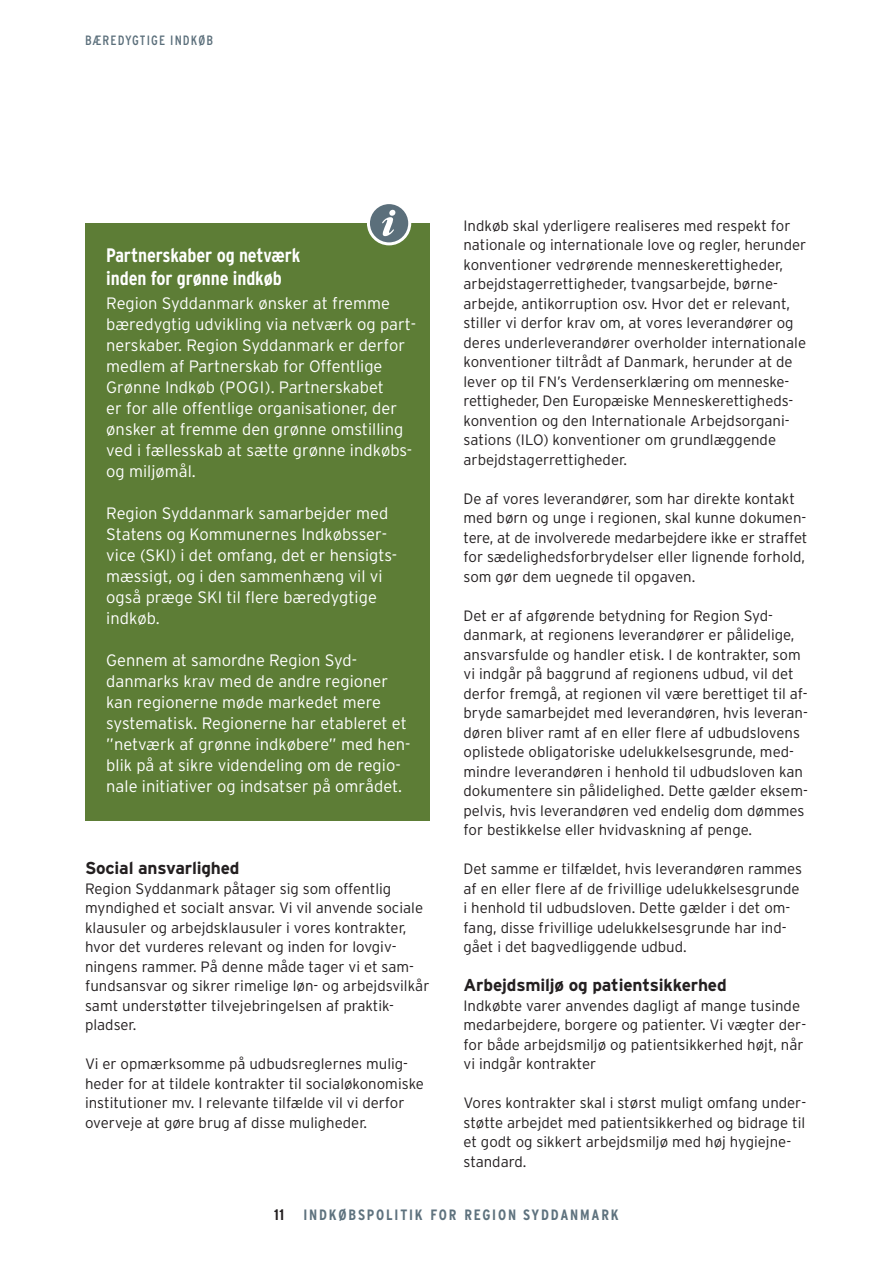
<style>
.page{position:relative;width:893px;height:1263px;background:#fff}
.page>*{position:absolute;margin:0;border:0;box-sizing:border-box;transform-origin:0 0}
.Mellemrubrik_cond{font:700 condensed 19.5px/22.5px "Interstate";letter-spacing:-.005em;color:#fff}
.Mellemrubrik{font:700 17.25px "Interstate";letter-spacing:-.01em;color:#231f20}
.Brødtekst{font:300 16.5px/21px "Interstate";color:#fff}
.t1{font:700 condensed 15.3px "Interstate";color:#231f20}
.Brødtekst-2{font:300 15px/19.5px "Interstate";color:#231f20}
.t2{font:700 condensed 15px "Interstate";letter-spacing:.12em;color:#5e727e}
.t3{font:condensed 13.5px "Interstate";letter-spacing:.08em;color:#5b6f7b}
</style>
<div class="page">
<div style="left:85px;top:223px;width:344px;height:598px;background:#5d7d36"></div>
<div style="left:368px;top:203px;width:42px;height:41px;background:#5b6f7b;border-radius:50%"></div>
<div style="left:367px;top:201px;width:44px;height:44px;border:3px solid #fff;border-radius:50%"></div>
<svg style="left:382px;top:210px;width:13px;height:26px"></svg>
<p class="t3" style="left:85px;top:33px;width:130px">BÆREDYGTIGE INDKØB</p>
<h3 class="Mellemrubrik_cond" style="left:106px;top:244px;width:196px">Partnerskaber og netværk inden for grønne indkøb</h3>
<p class="Brødtekst" style="left:106px;top:292px;width:311px">Region Syddanmark ønsker at fremme bæredygtig udvikling via netværk og part&shy;nerskaber. Region Syddanmark er derfor medlem af Partnerskab for Offentlige Grønne Indkøb (POGI). Partnerskabet<br>er for alle offentlige organisationer, der ønsker at fremme den grønne omstilling ved i fællesskab at sætte grønne indkøbs&shy;og miljømål.</p>
<p class="Brødtekst" style="left:106px;top:502px;width:292px">Region Syddanmark samarbejder med<br>Statens og Kommunernes Indkøbsser&shy;vice (SKI) i det omfang, det er hensigts&shy;mæssigt, og i den sammenhæng vil vi også præge SKI til flere bæredygtige indkøb.</p>
<p class="Brødtekst" style="left:106px;top:649px;width:306px">Gennem at samordne Region Syd&shy;danmarks krav med de andre regioner kan regionerne møde markedet mere systematisk. Regionerne har etableret et ”netværk af grønne indkøbere” med hen&shy;blik på at sikre videndeling om de regio&shy;nale initiativer og indsatser på området.</p>
<h3 class="Mellemrubrik" style="left:85px;top:858px;width:156px">Social ansvarlighed</h3>
<p class="Brødtekst-2" style="left:85px;top:879px;width:346px">Region Syddanmark påtager sig som offentlig myndighed et socialt ansvar. Vi vil anvende sociale klausuler og arbejdsklausuler i vores kontrakter, hvor det vurderes relevant og inden for lovgiv&shy;ningens rammer. På denne måde tager vi et sam&shy;fundsansvar og sikrer rimelige løn- og arbejdsvilkår samt understøtter tilvejebringelsen af praktik&shy;pladser.</p>
<p class="Brødtekst-2" style="left:85px;top:1054px;width:341px">Vi er opmærksomme på udbudsreglernes mulig&shy;heder for at tildele kontrakter til socialøkonomiske institutioner mv. I relevante tilfælde vil vi derfor overveje at gøre brug af disse muligheder.</p>
<p class="Brødtekst-2" style="left:463px;top:216px;width:344px">Indkøb skal yderligere realiseres med respekt for nationale og internationale love og regler, herunder konventioner vedrørende menneskerettigheder, arbejdstagerrettigheder, tvangsarbejde, børne&shy;arbejde, antikorruption osv. Hvor det er relevant, stiller vi derfor krav om, at vores leverandører og deres underleverandører overholder internationale konventioner tiltrådt af Danmark, herunder at de lever op til FN’s Verdenserklæring om menneske&shy;rettigheder, Den Europæiske Menneskerettigheds&shy;konvention og den Internationale Arbejdsorgani&shy;sations (ILO) konventioner om grundlæggende arbejdstagerrettigheder.</p>
<p class="Brødtekst-2" style="left:463px;top:489px;width:345px">De af vores leverandører, som har direkte kontakt med børn og unge i regionen, skal kunne dokumen&shy;tere, at de involverede medarbejdere ikke er straffet for sædelighedsforbrydelser eller lignende forhold, som gør dem uegnede til opgaven.</p>
<p class="Brødtekst-2" style="left:463px;top:606px;width:346px">Det er af afgørende betydning for Region Syd&shy;danmark, at regionens leverandører er pålidelige, ansvarsfulde og handler etisk. I de kontrakter, som vi indgår på baggrund af regionens udbud, vil det derfor fremgå, at regionen vil være berettiget til af&shy;bryde samarbejdet med leverandøren, hvis leveran&shy;døren bliver ramt af en eller flere af udbudslovens oplistede obligatoriske udelukkelsesgrunde, med&shy;mindre leverandøren i henhold til udbudsloven kan dokumentere sin pålidelighed. Dette gælder eksem&shy;pelvis, hvis leverandøren ved endelig dom dømmes for bestikkelse eller hvidvaskning af penge.</p>
<p class="Brødtekst-2" style="left:463px;top:859px;width:340px">Det samme er tilfældet, hvis leverandøren rammes af en eller flere af de frivillige udelukkelsesgrunde i henhold til udbudsloven. Dette gælder i det om&shy;fang, disse frivillige udelukkelsesgrunde har ind&shy;gået i det bagvedliggende udbud.</p>
<h3 class="Mellemrubrik" style="left:463px;top:975px;width:265px">Arbejdsmiljø og patientsikkerhed</h3>
<p class="Brødtekst-2" style="left:463px;top:996px;width:344px">Indkøbte varer anvendes dagligt af mange tusinde medarbejdere, borgere og patienter. Vi vægter der&shy;for både arbejdsmiljø og patientsikkerhed højt, når vi indgår kontrakter</p>
<p class="Brødtekst-2" style="left:463px;top:1093px;width:344px">Vores kontrakter skal i størst muligt omfang under&shy;støtte arbejdet med patientsikkerhed og bidrage til et godt og sikkert arbejdsmiljø med høj hygiejne&shy;standard.</p>
<p class="t1" style="left:274px;top:1206px;width:11px">11</p>
<p class="t2" style="left:303px;top:1207px;width:317px">INDKØBSPOLITIK FOR REGION SYDDANMARK</p>
</div>
